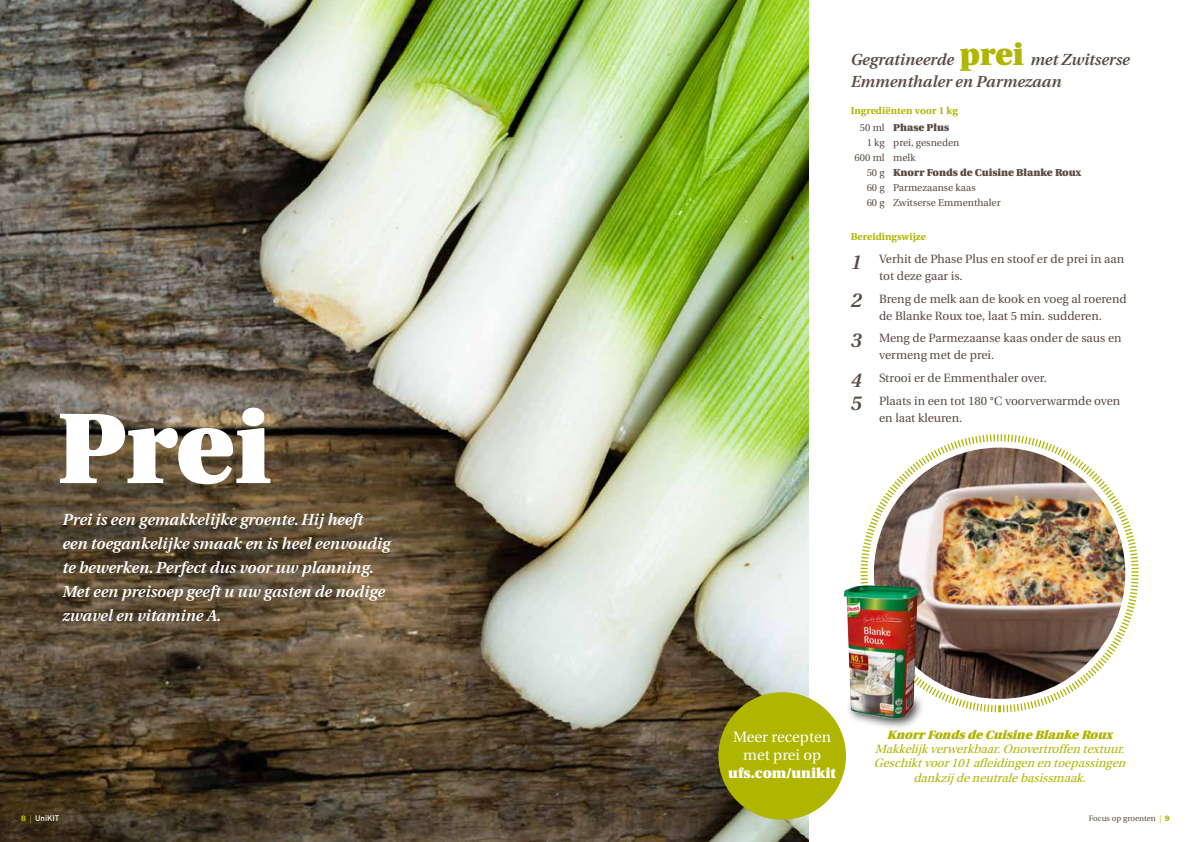
<style>
.page{position:relative;width:1191px;height:842px;background:#fff}
.page>*{position:absolute;margin:0;border:0;box-sizing:border-box;transform-origin:0 0}
.t1{font:900 100px "Utopia";color:#fff}
.t2{font:italic 600 16px/24px "Utopia";color:#fff}
.t3{font:italic 600 16px/22px "Utopia";color:#5c4a43}
.t4{font:15px/18px "Utopia";color:#fff;text-align:center}
.t5{font:900 14px "Utopia";color:#fff}
.t6{font:12px/17px "Utopia";color:#5c4a43}
.t7{font:italic 12px/14.4px "Utopia";color:#b0b500;text-align:center}
.t8{font:italic 900 12px "Utopia";color:#b0b500}
.t9{font:10px/14.8px "Utopia";color:#5c4a43}
.t10{font:700 10px/17.7px "Utopia";letter-spacing:.01em;color:#b0b500;text-align:center}
.t11{font:8px "Utopia";color:#5c4a43}
.t12{font:500 8px "DIN Pro";color:#fff}
.s1{font-weight:900;font-style:normal;font-size:30px;color:#b0b500}
.s2{font-weight:400;color:#5c4a43}
.s3{font-weight:900;color:#5c4a43}
.s4{font-weight:900}
.s5{font-weight:600;font-style:italic;font-size:20px}
.s6{font-family:"Utopia";font-weight:900;color:#b0b500}
.s7{font-family:"Utopia";font-weight:400;color:#b0b500}
.s8{color:#b0b500}
.s9{font-weight:900;color:#b0b500}
</style>
<div class="page">
<img style="left:0;top:0;width:808px;height:842px">
<svg style="left:860px;top:434px;width:279px;height:279px"></svg>
<img style="left:874px;top:448px;width:251px;height:251px;border-radius:126px">
<div style="left:718px;top:692px;width:128px;height:128px;background:#b0b500;border-radius:50%"></div>
<div style="left:846px;top:692px;width:79px;height:38px;background:#000;opacity:.75"></div>
<img style="left:843px;top:585px;width:76px;height:134px">
<h1 class="t1" style="left:57px;top:391px;width:216px">Prei</h1>
<h2 class="t2" style="left:62px;top:508px;width:329px">Prei is een gemakkelijke groente. Hij heeft een toegankelijke smaak en is heel eenvoudig te bewerken. Perfect dus voor uw planning.<br>Met een preisoep geeft u uw gasten de nodige zwavel en vitamine A.</h2>
<h2 class="t3" style="left:850px;top:49px;width:280px">Gegratineerde <span class="s1">prei</span> met Zwitserse<br>Emmenthaler en Parmezaan</h2>
<p class="t10" style="left:850px;top:102px;width:109px">Ingrediënten voor 1 kg<br><span class="s2">50 ml</span> <span class="s3">Phase Plus</span></p>
<p class="t9" style="left:854px;top:136px;width:106px;text-indent:12px">1 kg prei, gesneden<br>600 ml melk</p>
<p class="t9" style="left:866px;top:165px;width:216px">50 g <span class="s4">Knorr Fonds de Cuisine Blanke Roux<br></span>60 g Parmezaanse kaas<br>60 g Zwitserse Emmenthaler</p>
<p class="t10" style="left:850px;top:228px;width:77px">Bereidingswijze</p>
<p class="t6" style="left:879px;top:251px;width:247px;text-indent:-28px"><span class="s5">1</span> Verhit de Phase Plus en stoof er de prei in aan tot deze gaar is.</p>
<p class="t6" style="left:850px;top:290px;width:277px;text-align:center"><span class="s5">2</span> Breng de melk aan de kook en voeg al roerend de Blanke Roux toe, laat 5 min. sudderen.</p>
<p class="t6" style="left:879px;top:330px;width:244px;text-indent:-28px"><span class="s5">3</span> Meng de Parmezaanse kaas onder de saus en vermeng met de prei.</p>
<p class="t6" style="left:850px;top:367px;width:271px;line-height:22.7px"><span class="s5">4</span> Strooi er de Emmenthaler over.<br><span class="s5">5</span> Plaats in een tot 180 °C voorverwarmde oven</p>
<p class="t6" style="left:879px;top:409px;width:85px">en laat kleuren.</p>
<p class="t4" style="left:733px;top:728px;width:100px">Meer recepten met prei op</p>
<p class="t5" style="left:728px;top:765px;width:109px">ufs.com/unikit</p>
<p class="t8" style="left:887px;top:727px;width:231px">KnorrFondsde Cuisine Blanke Roux</p>
<p class="t7" style="left:874px;top:742px;width:256px">Makkelijkverwerkbaar.Onovertroffen textuur.<br>Geschiktvoor101afleidingen en toepassingen dankzij deneutralebasissmaak.</p>
<p class="t12" style="left:21px;top:813px;width:39px"><span class="s6">8</span> <span class="s7">|</span> UniKIT</p>
<p class="t11" style="left:1088px;top:814px;width:82px">Focus op groenten <span class="s8">|</span> <span class="s9">9</span></p>
</div>
